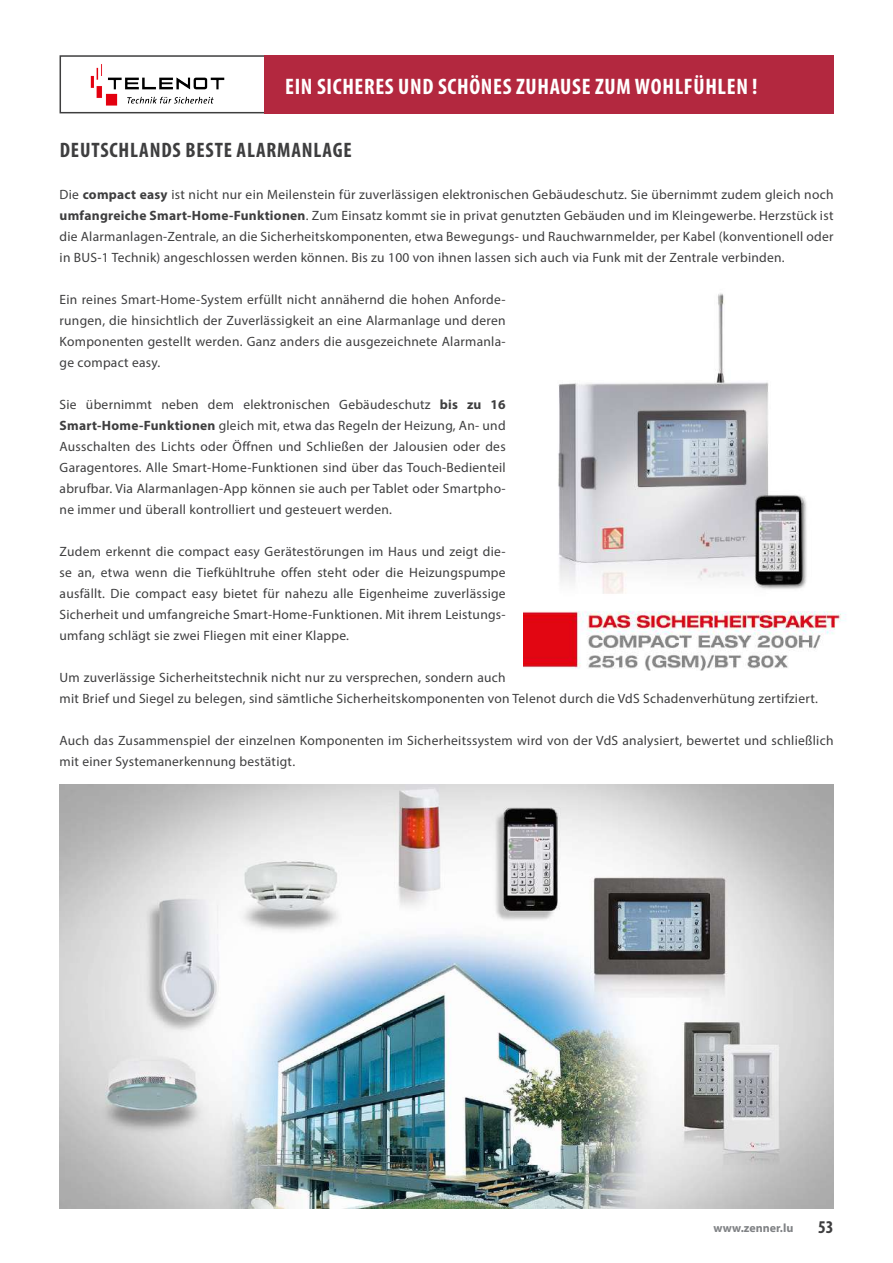
<style>
.page{position:relative;width:893px;height:1263px;background:#fff}
.page>*{position:absolute;margin:0;border:0;box-sizing:border-box;transform-origin:0 0}
.t1{font:700 condensed 22.5px "Myriad Pro";letter-spacing:.03em;color:#fff}
.t2{font:700 condensed 21px "Myriad Pro";letter-spacing:.04em;color:#3e3e3f}
.t3{font:700 condensed 18px "Myriad Pro";color:#3e3e3f}
.t4{font:13.5px/21px "Myriad Pro";letter-spacing:.02em;color:#3e3e3f;text-align:justify}
.t5{font:700 12px "Myriad Pro";color:#808285}
.s1{font-weight:700}
</style>
<div class="page">
<img style="left:60px;top:784px;width:773px;height:424px">
<img style="left:523px;top:293px;width:323px;height:378px">
<img style="left:90px;top:64px;width:135px;height:42px">
<div style="left:60px;top:55px;width:221px;height:58px;border:2px solid #3e3e3f"></div>
<div style="left:264px;top:55px;width:569px;height:58px;background:#b3283f"></div>
<h1 class="t1" style="left:285px;top:72px;width:474px">EIN SICHERES UND SCHÖNES ZUHAUSE ZUM WOHLFÜHLEN !</h1>
<h2 class="t2" style="left:60px;top:137px;width:293px">DEUTSCHLANDS BESTE ALARMANLAGE</h2>
<p class="t4" style="left:60px;top:184px;width:775px">Die <span class="s1">compact easy</span> ist nicht nur ein Meilenstein für zuverlässigen elektronischen Gebäudeschutz. Sie übernimmt zudem gleich noch <span class="s1">umfangreiche Smart-Home-Funktionen</span>. Zum Einsatz kommt sie in privat genutzten Gebäuden und im Kleingewerbe. Herzstück ist die Alarmanlagen-Zentrale, an die Sicherheitskomponenten, etwa Bewegungs- und Rauchwarnmelder, per Kabel (konventionell oder in BUS-1 Technik) angeschlossen werden können. Bis zu 100 von ihnen lassen sich auch via Funk mit der Zentrale verbinden.</p>
<p class="t4" style="left:60px;top:289px;width:448px">Ein reines Smart-Home-System erfüllt nicht annähernd die hohen Anforde&shy;rungen, die hinsichtlich der Zuverlässigkeit an eine Alarmanlage und deren Komponenten gestellt werden. Ganz anders die ausgezeichnete Alarmanla&shy;ge compact easy.</p>
<p class="t4" style="left:60px;top:394px;width:448px">Sie übernimmt neben dem elektronischen Gebäudeschutz <span class="s1">bis zu 16<br>Smart-Home-Funktionen</span> gleich mit, etwa das Regeln der Heizung, An- und Ausschalten des Lichts oder Öffnen und Schließen der Jalousien oder des Garagentores. Alle Smart-Home-Funktionen sind über das Touch-Bedienteil abrufbar. Via Alarmanlagen-App können sie auch per Tablet oder Smartpho&shy;ne immer und überall kontrolliert und gesteuert werden.</p>
<p class="t4" style="left:60px;top:541px;width:448px">Zudem erkennt die compact easy Gerätestörungen im Haus und zeigt die&shy;se an, etwa wenn die Tiefkühltruhe offen steht oder die Heizungspumpe ausfällt. Die compact easy bietet für nahezu alle Eigenheime zuverlässige Sicherheit und umfangreiche Smart-Home-Funktionen. Mit ihrem Leistungs&shy;umfang schlägt sie zwei Fliegen mit einer Klappe.</p>
<p class="t4" style="left:60px;top:667px;width:760px">Um zuverlässige Sicherheitstechnik nicht nur zu versprechen, sondern auch<br>mit Brief und Siegel zu belegen, sind sämtliche Sicherheitskomponenten von Telenot durch die VdS Schadenverhütung zertifziert.</p>
<p class="t4" style="left:60px;top:730px;width:775px">Auch das Zusammenspiel der einzelnen Komponenten im Sicherheitssystem wird von der VdS analysiert, bewertet und schließlich mit einer Systemanerkennung bestätigt.</p>
<p class="t5" style="left:713px;top:1220px;width:81px">www.zenner.lu</p>
<h3 class="t3" style="left:818px;top:1216px;width:17px">53</h3>
</div>
